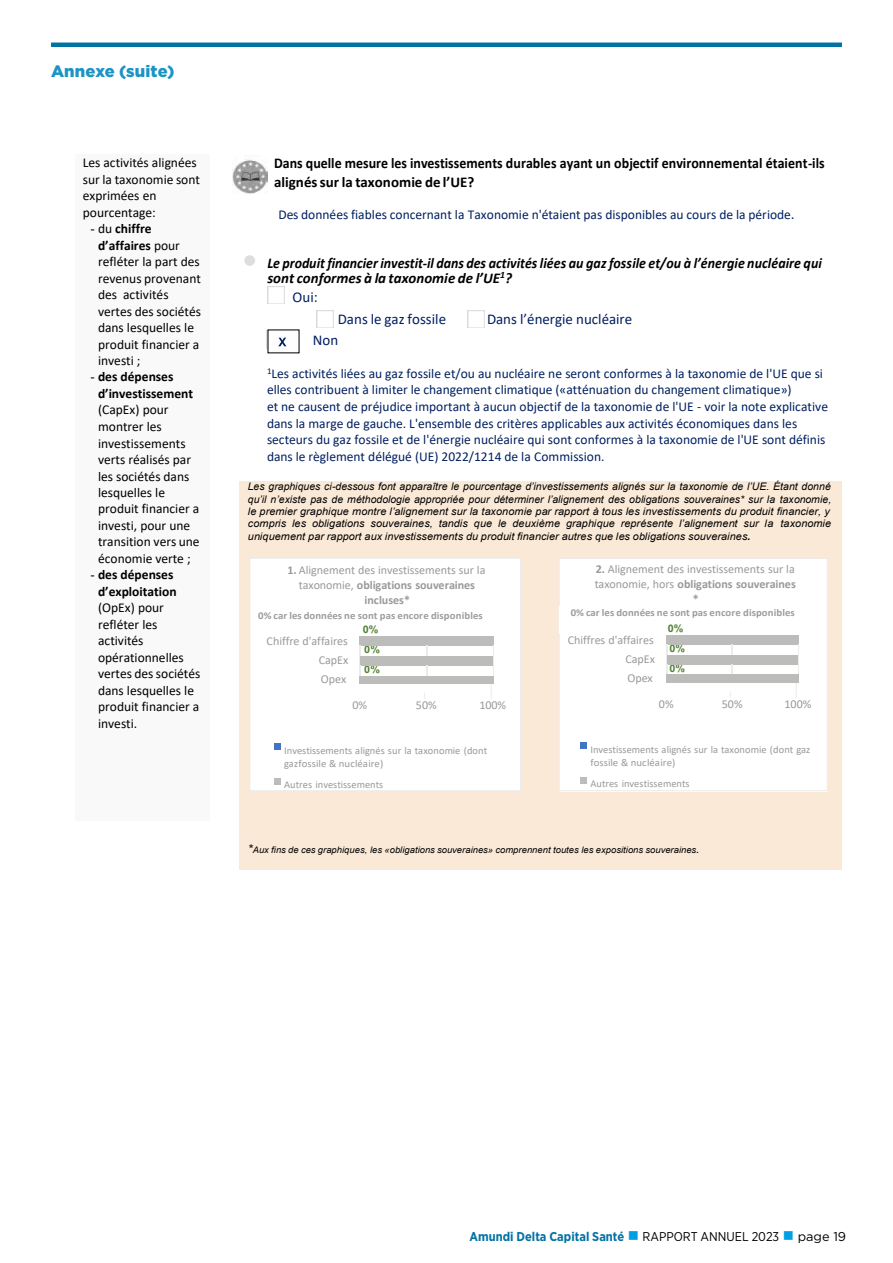
<style>
.page{position:relative;width:893px;height:1263px;background:#fff}
.page>*{position:absolute;margin:0;border:0;box-sizing:border-box;transform-origin:0 0}
.t1{font:700 16.5px "Arial";color:#1c94c4;scale:1.09 1}
.t2{font:900 16.5px "Gotham";letter-spacing:.01em;color:#1c94c4}
.t3{font:italic 700 15px/15.3px "Calibri";color:#000;scale:.93 1}
.t4{font:700 15px/18.3px "Calibri";color:#000;scale:.93 1}
.t5{font:15px "Calibri";color:#002060}
.t6{font:13.5px/16.5px "Calibri";color:#002060}
.t7{font:13.5px/16.5px "Calibri";color:#000}
.t8{font:700 13.5px/16.6px "Calibri";color:#000}
.t9{font:700 12.75px "Gotham Narrow";color:#0072a3}
.t10{font:12px/15px "Calibri";letter-spacing:-.005em;color:#999998;text-align:center}
.t11{font:italic 10.5px/12.3px "Arial";letter-spacing:.005em;color:#000}
.t12{font:10.5px/13.2px "Calibri";letter-spacing:.005em;color:#999998}
.t13{font:700 10.5px "Calibri";letter-spacing:.005em;color:#9e9d9d}
.t14{font:700 10.5px/19.8px "Arial";color:#538135;scale:1.04 1}
.t15{font:italic 9px "Arial";color:#000;scale:1.05 1}
.s1{font-family:"Times New Roman"}
.s2{font-weight:700}
.s3{font-family:"Times New Roman";font-weight:400}
.s4{font-size:15px}
.s5{color:#ddd}
.s6{font-size:12px}
.s7{color:#009fe3}
.s8{font-weight:400;color:#000}
.s9{font-family:"Gotham";font-weight:400;color:#000}
</style>
<div class="page">
<hr style="left:51px;top:43px;width:791px;height:4px;background:#0072a3">
<div style="left:239px;top:481px;width:602px;height:388px;background:#fae9d7"></div>
<div style="left:250px;top:558px;width:271px;height:233px;background:#fff"></div>
<hr style="left:491px;top:638px;width:1px;height:61px;background:#ebebeb">
<svg style="left:274px;top:744px;width:6px;height:6px"></svg>
<svg style="left:274px;top:779px;width:6px;height:6px"></svg>
<div style="left:249px;top:558px;width:272px;height:233px;border:1px solid #ebebeb"></div>
<div style="left:559px;top:559px;width:268px;height:233px;background:#fff"></div>
<hr style="left:796px;top:637px;width:1px;height:61px;background:#ebebeb">
<div style="left:580px;top:742px;width:6px;height:7px;background:#4472c4"></div>
<div style="left:580px;top:777px;width:6px;height:7px;background:#bcbcbb"></div>
<div style="left:559px;top:558px;width:269px;height:233px;border:1px solid #ebebeb"></div>
<img style="left:268px;top:287px;width:17px;height:17px">
<img style="left:316px;top:310px;width:17px;height:18px">
<img style="left:468px;top:310px;width:17px;height:18px">
<img style="left:233px;top:160px;width:35px;height:33px">
<img style="left:266px;top:330px;width:1px;height:18px">
<img style="left:269px;top:330px;width:29px;height:17px">
<svg style="left:278px;top:338px;width:8px;height:8px"></svg>
<div style="left:76px;top:154px;width:134px;height:667px;background:#f9f9f9"></div>
<div style="left:427px;top:646px;width:66px;height:10px;background:#fff"></div>
<div style="left:360px;top:637px;width:66px;height:9px;background:#bcbcbb"></div>
<div style="left:426px;top:637px;width:9px;height:9px;background:#bcbcbb"></div>
<div style="left:435px;top:637px;width:58px;height:9px;background:#bcbcbb"></div>
<div style="left:427px;top:665px;width:66px;height:11px;background:#fff"></div>
<div style="left:361px;top:656px;width:65px;height:9px;background:#bcbcbb"></div>
<div style="left:426px;top:656px;width:9px;height:9px;background:#bcbcbb"></div>
<div style="left:435px;top:656px;width:58px;height:9px;background:#bcbcbb"></div>
<svg style="left:360px;top:646px;width:1px;height:30px"></svg>
<div style="left:360px;top:676px;width:66px;height:8px;background:#bcbcbb"></div>
<div style="left:426px;top:676px;width:9px;height:8px;background:#bcbcbb"></div>
<div style="left:435px;top:676px;width:58px;height:8px;background:#bcbcbb"></div>
<svg style="left:493px;top:637px;width:1px;height:47px"></svg>
<div style="left:733px;top:644px;width:65px;height:11px;background:#fff"></div>
<div style="left:666px;top:635px;width:66px;height:9px;background:#bcbcbb"></div>
<div style="left:732px;top:635px;width:9px;height:9px;background:#bcbcbb"></div>
<div style="left:741px;top:635px;width:57px;height:9px;background:#bcbcbb"></div>
<svg style="left:730px;top:644px;width:3px;height:11px"></svg>
<div style="left:733px;top:664px;width:65px;height:11px;background:#fff"></div>
<div style="left:667px;top:655px;width:65px;height:9px;background:#bcbcbb"></div>
<div style="left:732px;top:655px;width:9px;height:9px;background:#bcbcbb"></div>
<div style="left:741px;top:655px;width:57px;height:9px;background:#bcbcbb"></div>
<svg style="left:666px;top:644px;width:1px;height:31px"></svg>
<div style="left:666px;top:675px;width:66px;height:8px;background:#bcbcbb"></div>
<div style="left:732px;top:675px;width:9px;height:8px;background:#bcbcbb"></div>
<div style="left:741px;top:675px;width:57px;height:8px;background:#bcbcbb"></div>
<svg style="left:798px;top:635px;width:1px;height:48px"></svg>
<p class="t2" style="left:51px;top:60px;width:125px">Annexe (suite)</p>
<p class="t1" style="left:50px;top:63px;width:115px">Annexe (suite)</p>
<p class="t7" style="left:83px;top:154px;width:119px">Les activités alignées sur la taxonomie sont exprimées en pourcentage:</p>
<p class="t7" style="left:98px;top:220px;width:104px;text-indent:-8px"><span class="s1">-</span> du <span class="s2">chiffre d’affaires</span> pour refléter la part des revenus provenant des activités vertes des sociétés dans lesquelles le produit financier a investi ;</p>
<p class="t8" style="left:98px;top:368px;width:96px;text-indent:-8px"><span class="s3">-</span> des dépenses d’investissement</p>
<p class="t7" style="left:98px;top:401px;width:103px">(CapEx) pour montrer les investissements verts réalisés par les sociétés dans lesquelles le produit financier a investi, pour une transition vers une économie verte ;</p>
<p class="t8" style="left:90px;top:566px;width:88px;text-align:center"><span class="s3">-</span> des dépenses d’exploitation</p>
<p class="t7" style="left:98px;top:599px;width:104px">(OpEx) pour refléter les activités opérationnelles vertes des sociétés dans lesquelles le produit financier a investi.</p>
<p class="t4" style="left:274px;top:154px;width:593px">Dans quelle mesure les investissements durables ayant un objectif environnemental étaient-ils alignés sur la taxonomie de l’UE?</p>
<p class="t6" style="left:278px;top:205px;width:518px">Des données fiables concernant la Taxonomie n'étaient pas disponibles au cours de la période<span class="s4">.</span></p>
<p class="t3" style="left:267px;top:255px;width:598px;text-indent:-24px"><span class="s5">•</span> Le produit financier investit-il dans des activités liées au gaz fossile et/ou à l’énergie nucléaire qui sont conformes à la taxonomie de l’UE<sup>1</sup>?</p>
<p class="t5" style="left:293px;top:286px;width:27px">Oui:</p>
<p class="t5" style="left:338px;top:309px;width:110px">Dans le gaz fossile</p>
<p class="t5" style="left:487px;top:309px;width:147px">Dans l’énergie nucléaire</p>
<p class="t5" style="left:313px;top:329px;width:27px">Non</p>
<p class="t6" style="left:267px;top:365px;width:562px"><sup>1</sup>Les activités liées au gaz fossile et/ou au nucléaire ne seront conformes à la taxonomie de l'UE que si elles contribuent à limiter le changement climatique («atténuation du changement climatique»)<br>et ne causent de préjudice important à aucun objectif de la taxonomie de l'UE - voir la note explicative dans la marge de gauche. L'ensemble des critères applicables aux activités économiques dans les secteurs du gaz fossile et de l'énergie nucléaire qui sont conformes à la taxonomie de l'UE sont définis dans le règlement délégué (UE) 2022/1214 de la Commission.</p>
<p class="t11" style="left:248px;top:481px;width:585px">Les graphiques ci-dessous font apparaître le pourcentage d’investissements alignés sur la taxonomie de l’UE. Étant donné qu’il n’existe pas de méthodologie appropriée pour déterminer l’alignement des obligations souveraines* sur la taxonomie, le premier graphique montre l’alignement sur la taxonomie par rapport à tous les investissements du produit financier, y compris les obligations souveraines, tandis que le deuxième graphique représente l’alignement sur la taxonomie uniquement par rapport aux investissements du produit financier autres que les obligations souveraines<span class="s2">.</span></p>
<p class="t10" style="left:287px;top:562px;width:200px"><span class="s2">1.</span> Alignement des investissements sur la taxonomie, <span class="s2">obligations souveraines incluses*</span></p>
<p class="t13" style="left:258px;top:608px;width:226px">0% car les données ne sont pas encore disponibles</p>
<p class="t14" style="left:363px;top:620px;width:17px">0%</p>
<p class="t10" style="left:319px;top:631px;width:31px;line-height:19.2px;text-align:justify;text-indent:-52px">Chiffre d'affaires CapEx Opex</p>
<p class="t10" style="left:352px;top:697px;width:16px">0%</p>
<p class="t10" style="left:416px;top:697px;width:22px">50%</p>
<p class="t10" style="left:479px;top:697px;width:28px">100%</p>
<p class="t10" style="left:595px;top:561px;width:203px"><span class="s2">2.</span> Alignement des investissements sur la taxonomie, hors <span class="s2">obligations souveraines *</span></p>
<p class="t13" style="left:571px;top:605px;width:226px">0% car les données ne sont pas encore disponibles</p>
<p class="t14" style="left:668px;top:619px;width:17px">0%</p>
<p class="t10" style="left:625px;top:630px;width:31px;line-height:19.2px;text-align:justify;text-indent:-57px">Chiffres d'affaires CapEx Opex</p>
<p class="t10" style="left:659px;top:696px;width:16px">0%</p>
<p class="t10" style="left:722px;top:696px;width:22px">50%</p>
<p class="t10" style="left:784px;top:696px;width:28px">100%</p>
<p class="t14" style="left:364px;top:639px;width:17px">0%<br>0%</p>
<p class="t14" style="left:669px;top:638px;width:17px">0%<br>0%</p>
<p class="t12" style="left:284px;top:744px;width:205px">Investissements alignés sur la taxonomie (dont gazfossile &amp; nucléaire)</p>
<p class="t12" style="left:284px;top:778px;width:101px">Autres investissements</p>
<p class="t12" style="left:590px;top:742px;width:222px">Investissements alignés sur la taxonomie (dont gaz fossile &amp; nucléaire)</p>
<p class="t12" style="left:590px;top:776px;width:101px">Autres investissements</p>
<p class="t15" style="left:248px;top:844px;width:432px"><span class="s6">*</span>Aux fins de ces graphiques, les «obligations souveraines» comprennent toutes les expositions souveraines<span class="s6">.</span></p>
<p class="t9" style="left:470px;top:1228px;width:378px">Amundi Delta Capital Santé <span class="s7">■</span> <span class="s8">RAPPORT ANNUEL 2023</span> <span class="s7">■</span> <span class="s9">page 19</span></p>
</div>
